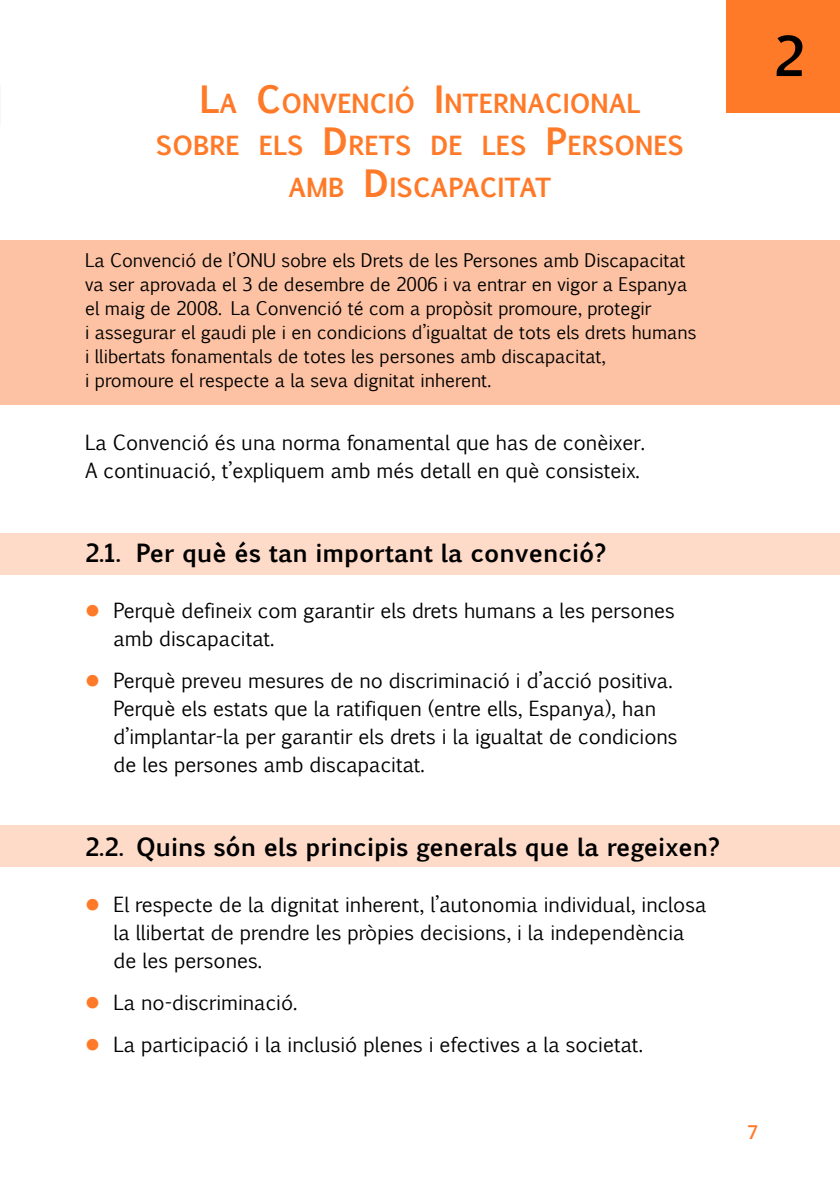
<style>
.page{position:relative;width:840px;height:1191px;background:#fff}
.page>*{position:absolute;margin:0;border:0;box-sizing:border-box;transform-origin:0 0}
.t1{font:700 52px "Euphemia UCAS";color:#000}
.T1{font:700 25.2px/42px "Euphemia UCAS";color:#ff7a28;text-align:center}
.t2{font:700 24px "Euphemia UCAS";color:#000}
.P_txt__ESPACIO_ANTES{font:20px/28px "Euphemia UCAS";color:#000}
.P_pastillas{font:18px/24px "Euphemia UCAS";color:#000}
.folio_der{font:700 18px "Euphemia UCAS";color:#ff7a28}
.s1{font-size:36px}
</style>
<div class="page">
<div style="left:726px;top:0;width:113px;height:113px;background:#ff7a28"></div>
<div style="left:0;top:240px;width:839px;height:164px;background:#fdc2a3"></div>
<div style="left:0;top:532px;width:839px;height:42px;background:#fedac8"></div>
<div style="left:0;top:825px;width:839px;height:41px;background:#fedac8"></div>
<h1 class="T1" style="left:156px;top:83px;width:527px"><span class="s1">L</span>A <span class="s1">C</span>ONVENCIÓ <span class="s1">I</span> NTERNACIONAL<br>SOBRE ELS <span class="s1">D</span> RETS DE LES <span class="s1">P</span>ERSONES<br>AMB <span class="s1">D</span> ISCAPACITAT</h1>
<p class="P_pastillas" style="left:85px;top:247px;width:612px">La Convenció de l’ONU sobre els Drets de les Persones amb Discapacitat va ser aprovada el 3 de desembre de 2006 i va entrar en vigor a Espanya el maig de 2008. La Convenció té com a propòsit promoure, protegir<br>i assegurar el gaudi ple i en condicions d’igualtat de tots els drets humans i llibertats fonamentals de totes les persones amb discapacitat,<br>i promoure el respecte a la seva dignitat inherent.</p>
<p class="P_txt__ESPACIO_ANTES" style="left:85px;top:427px;width:561px">La Convenció és una norma fonamental que has de conèixer.<br>A continuació, t’expliquem amb més detall en què consisteix.</p>
<p class="t2" style="left:85px;top:534px;width:522px">2.1. Per què és tan important la convenció?</p>
<p class="P_txt__ESPACIO_ANTES" style="left:113px;top:595px;width:562px">Perquè defineix com garantir els drets humans a les persones amb discapacitat.</p>
<p class="P_txt__ESPACIO_ANTES" style="left:113px;top:665px;width:565px">Perquè preveu mesures de no discriminació i d’acció positiva.<br>Perquè els estats que la ratifiquen (entre ells, Espanya), han d’implantar-la per garantir els drets i la igualtat de condicions de les persones amb discapacitat.</p>
<p class="t2" style="left:85px;top:828px;width:636px">2.2. Quins són els principis generals que la regeixen?</p>
<p class="P_txt__ESPACIO_ANTES" style="left:113px;top:889px;width:594px">El respecte de la dignitat inherent, l’autonomia individual, inclosa la llibertat de prendre les pròpies decisions, i la independència de les persones.</p>
<p class="P_txt__ESPACIO_ANTES" style="left:113px;top:987px;width:185px">La no-discriminació.</p>
<p class="P_txt__ESPACIO_ANTES" style="left:113px;top:1029px;width:530px">La participació i la inclusió plenes i efectives a la societat.</p>
<h1 class="t1" style="left:773px;top:17px;width:31px">2</h1>
<p class="folio_der" style="left:747px;top:1118px;width:12px">7</p>
</div>
